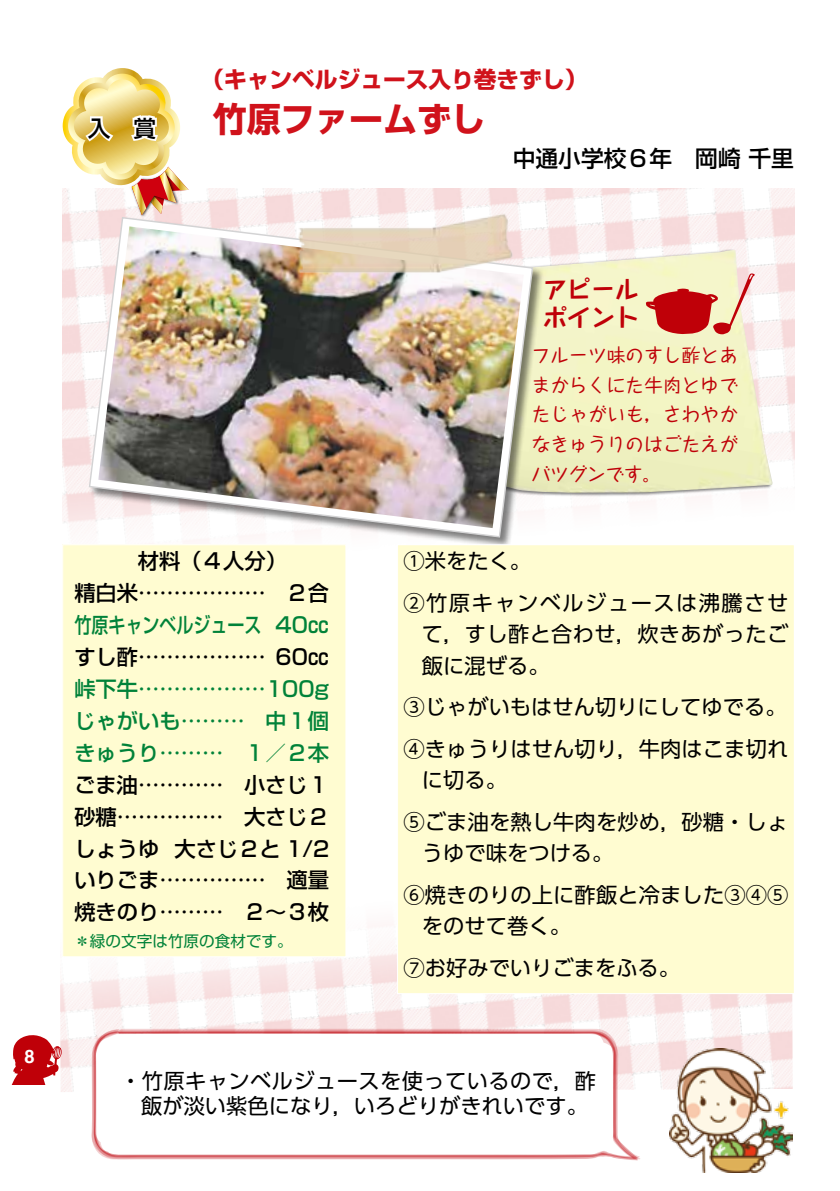
<style>
.page{position:relative;width:840px;height:1191px;background:#fff}
.page>*{position:absolute;margin:0;border:0;box-sizing:border-box;transform-origin:0 0}
.t1{font:700 34px "Shin Go Pr 6 N";color:#d0121b}
.t2{font:700 24px/28px "Taka Hand Std";color:#bf0008}
.t3{font:700 22.6px "Shin Go Pr 6 N";color:#d0121b}
.t4{font:500 22.6px "Shin Go Pr 6 N";letter-spacing:.005em;color:#000}
.t5{font:21.2px/41px "UD Shin Go Pro";letter-spacing:.005em;color:#000}
.t6{font:500 21.2px/31.8px "Shin Go Pr 6 N";color:#000}
.t7{font:500 21.2px/31.8px "Shin Go Pr 6 N";color:#008239;text-align:justify}
.t8{font:21.2px/41px "UD Shin Go Pro";letter-spacing:.07em;color:#000}
.t9{font:500 21.2px "Shin Go Pr 6 N";color:#008239;scale:.8 1}
.t10{font:500 18.4px/29.8px "Taka Hand Std";letter-spacing:.015em;color:#bf0008;text-align:justify}
.t11{font:700 18.4px "Helvetica";color:#fff}
.t12{font:15.6px "Shin Go Pr 6 N";color:#008239}
</style>
<div class="page">
<img style="left:62px;top:188px;width:732px;height:341px">
<img style="left:60px;top:945px;width:732px;height:147px">
<img style="left:129px;top:215px;width:52px;height:1px">
<img style="left:669px;top:1048px;width:123px;height:124px">
<svg style="left:94px;top:1028px;width:545px;height:3px"></svg>
<svg style="left:94px;top:1031px;width:546px;height:128px"></svg>
<svg style="left:12px;top:1032px;width:50px;height:52px"></svg>
<img style="left:544px;top:250px;width:228px;height:244px">
<div style="left:89px;top:217px;width:455px;height:332px;background:#000;opacity:.5"></div>
<svg style="left:88px;top:216px;width:445px;height:322px"></svg>
<img style="left:98px;top:226px;width:425px;height:302px">
<svg style="left:62px;top:68px;width:126px;height:147px"></svg>
<div style="left:63px;top:545px;width:283px;height:411px;background:#fffcd1"></div>
<div style="left:62px;top:544px;width:284px;height:413px;border:1px solid #fff"></div>
<div style="left:397px;top:545px;width:396px;height:448px;background:#fffcd1"></div>
<svg style="left:645px;top:273px;width:110px;height:62px;background:#e19885"></svg>
<img style="left:281px;top:205px;width:252px;height:80px">
<p class="t4" style="left:88px;top:110px;width:70px">入　賞</p>
<p class="t3" style="left:201px;top:61px;width:387px">（キャンベルジュース入り巻きずし）</p>
<h1 class="t1" style="left:213px;top:92px;width:274px">竹原ファームずし</h1>
<p class="t4" style="left:512px;top:140px;width:283px">中通小学校６年　岡崎 千里</p>
<p class="t11" style="left:24px;top:1041px;width:12px">8</p>
<p class="t2" style="left:542px;top:273px;width:97px">アピールポイント</p>
<p class="t6" style="left:74px;top:544px;width:256px;text-indent:64px">材料（４人分）<br>精白米……………… ２合</p>
<p class="t9" style="left:74px;top:608px;width:320px">竹原キャンベルジュース 40㏄</p>
<p class="t6" style="left:74px;top:640px;width:256px">すし酢……………… 60㏄</p>
<p class="t7" style="left:74px;top:672px;width:256px">峠下牛………………100gじゃがいも……… 中１個きゅうり……… １／２本</p>
<p class="t6" style="left:74px;top:767px;width:256px;text-align:justify">ごま油………… 小さじ１砂糖…………… 大さじ２しょうゆ 大さじ２と 1/2いりごま…………… 適量焼きのり……… ２～３枚</p>
<p class="t12" style="left:74px;top:928px;width:220px">＊緑の文字は竹原の食材です。</p>
<p class="t10" style="left:531px;top:338px;width:207px">フルーツ味のすし酢とあまからくにた牛肉とゆでたじゃがいも，さわやかなきゅうりのはごたえがバツグンです。</p>
<p class="t8" style="left:403px;top:540px;width:386px">①米をたく。<br>②竹原キャンベルジュースは沸騰させ</p>
<p class="t5" style="left:422px;top:618px;width:367px;line-height:31.8px">て，すし酢と合わせ，炊きあがったご飯に混ぜる。</p>
<p class="t5" style="left:403px;top:686px;width:386px">③じゃがいもはせん切りにしてゆでる。<br>④きゅうりはせん切り，牛肉はこま切れ</p>
<p class="t5" style="left:403px;top:759px;width:386px;text-indent:18px">に切る。<br>⑤ごま油を熱し牛肉を炒め，砂糖・しょ</p>
<p class="t5" style="left:403px;top:832px;width:386px;text-indent:18px">うゆで味をつける。<br>⑥焼きのりの上に酢飯と冷ました③④⑤</p>
<p class="t5" style="left:403px;top:905px;width:278px;text-indent:18px">をのせて巻く。<br>⑦お好みでいりごまをふる。</p>
<p class="t5" style="left:141px;top:1067px;width:456px;line-height:25.6px;text-indent:-21px">・竹原キャンベルジュースを使っているので，酢飯が淡い紫色になり，いろどりがきれいです。</p>
</div>
